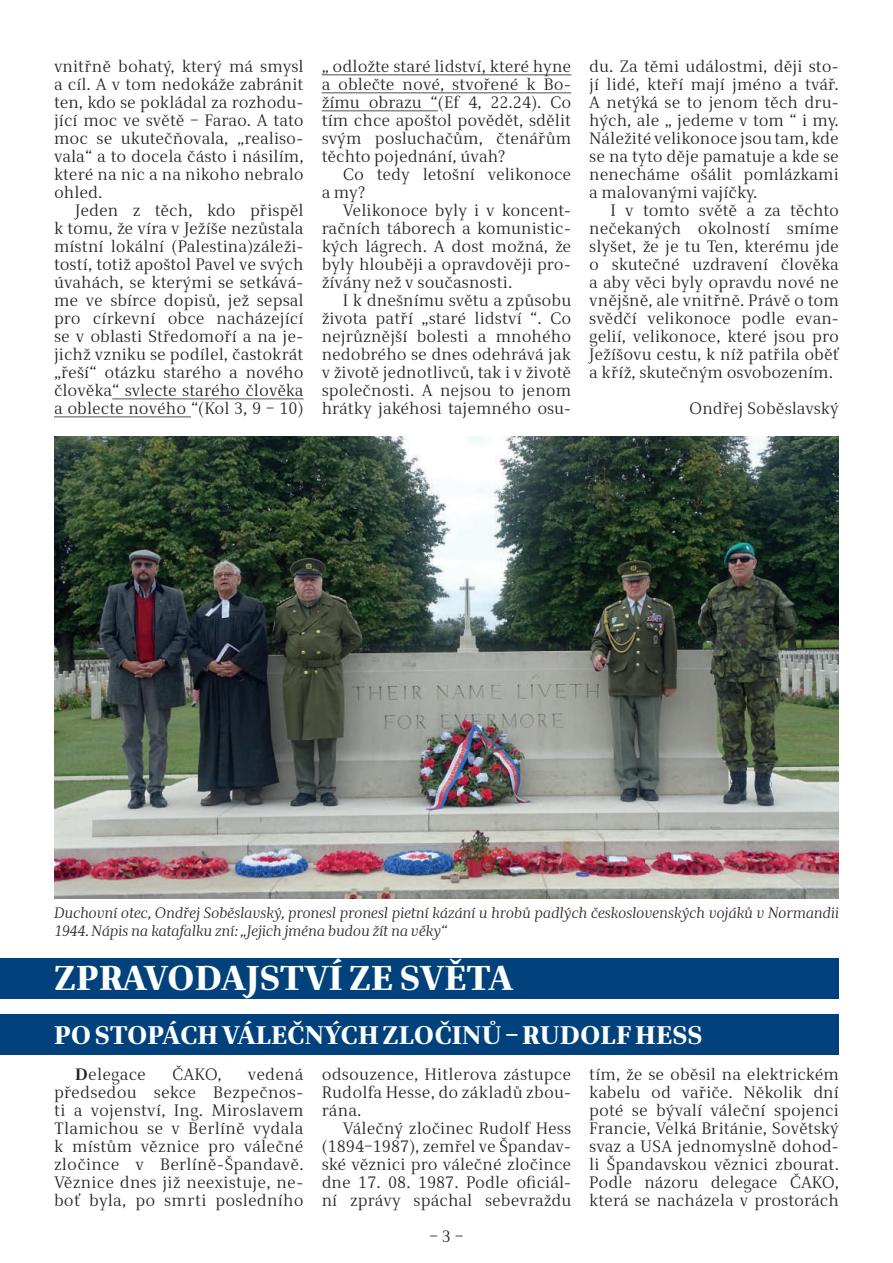
<style>
.page{position:relative;width:893px;height:1263px;background:#fff}
.page>*{position:absolute;margin:0;border:0;box-sizing:border-box;transform-origin:0 0}
.t1{font:800 34.5px "Alfon";color:#fff}
.t2{font:800 25.5px "Alfon";color:#fff}
.t3{font:16.5px/18px "Alfon";color:#231f20;text-align:justify}
.t4{font:italic 15px/18px "Alfon";letter-spacing:-.02em;color:#231f20}
.s1{font-weight:700}
</style>
<div class="page">
<div style="left:0;top:1014px;width:839px;height:41px;background:#01427c"></div>
<div style="left:0;top:958px;width:839px;height:40px;background:#01427c"></div>
<hr style="left:112px;top:398px;width:192px;height:1px;background:#4d4f51">
<hr style="left:54px;top:416px;width:137px;height:1px;background:#4d4f51">
<hr style="left:322px;top:74px;width:249px;height:1px;background:#4d4f51">
<hr style="left:322px;top:92px;width:249px;height:1px;background:#4d4f51">
<hr style="left:322px;top:110px;width:116px;height:1px;background:#4d4f51">
<img style="left:54px;top:436px;width:785px;height:462px">
<p class="t3" style="left:54px;top:58px;width:251px">vnitřně bohatý, který má smysl a cíl. A v tom nedokáže zabránit ten, kdo se pokládal za rozhodu‑ jící moc ve světě – Farao. A tato moc se ukutečňovala, „realiso‑ vala“ a to docela částo i násilím, které na nic a na nikoho nebralo ohled.</p>
<p class="t3" style="left:54px;top:202px;width:251px;text-indent:21px">Jeden z těch, kdo přispěl k tomu, že víra v Ježíše nezůstala místní lokální (Palestina)záleži‑ tostí, totiž apoštol Pavel ve svých úvahách, se kterými se setkává‑ me ve sbírce dopisů, jež sepsal pro církevní obce nacházející se v oblasti Středomoří a na je‑ jichž vzniku se podílel, častokrát „řeší“ otázku starého a nového člověka“ svlecte starého člověka a oblecte nového “(Kol 3, 9 – 10)</p>
<p class="t3" style="left:322px;top:58px;width:251px">„ odložte staré lidství, které hyne a oblečte nové, stvořené k Bo‑ žímu obrazu “(Ef 4, 22.24). Co tím chce apoštol povědět, sdělit svým posluchačům, čtenářům těchto pojednání, úvah?</p>
<p class="t3" style="left:322px;top:166px;width:251px;text-indent:21px">Co tedy letošní velikonoce a my?</p>
<p class="t3" style="left:322px;top:202px;width:251px;text-indent:21px">Velikonoce byly i v koncent‑ račních táborech a komunistic‑ kých lágrech. A dost možná, že byly hlouběji a opravdověji pro‑ žívány než v současnosti.</p>
<p class="t3" style="left:322px;top:292px;width:251px;text-indent:21px">I k dnešnímu světu a způsobu života patří „staré lidství “. Co nejrůznější bolesti a mnohého nedobrého se dnes odehrává jak v životě jednotlivců, tak i v životě společnosti. A nejsou to jenom hrátky jakéhosi tajemného osu‑</p>
<p class="t3" style="left:589px;top:58px;width:251px">du. Za těmi událostmi, ději sto‑ jí lidé, kteří mají jméno a tvář.<br>A netýká se to jenom těch dru‑ hých, ale „ jedeme v tom “ i my.<br>Náležité velikonoce jsou tam, kde se na tyto děje pamatuje a kde se nenecháme ošálit pomlázkami a malovanými vajíčky.</p>
<p class="t3" style="left:589px;top:202px;width:251px;text-indent:21px">I v tomto světě a za těchto nečekaných okolností smíme slyšet, že je tu Ten, kterému jde o skutečné uzdravení člověka a aby věci byly opravdu nové ne vnějšně, ale vnitřně. Právě o tom svědčí velikonoce podle evan‑ gelií, velikonoce, které jsou pro Ježíšovu cestu, k níž patřila oběť a kříž, skutečným osvobozením.</p>
<p class="t3" style="left:689px;top:400px;width:151px">Ondřej Soběslavský</p>
<p class="t4" style="left:54px;top:904px;width:786px">Duchovní otec, Ondřej Soběslavský, pronesl pronesl pietní kázání u hrobů padlých československých vojáků v Normandii<br>1944. Nápis na katafalku zní: „Jejich jména budou žít na věky“</p>
<h1 class="t1" style="left:54px;top:958px;width:461px">ZPRAVODAJSTVÍ ZE SVĚTA</h1>
<h2 class="t2" style="left:54px;top:1020px;width:650px">PO STOPÁCH VÁLEČNÝCH ZLOČINŮ – RUDOLF HESS</h2>
<p class="t3" style="left:75px;top:1066px;width:72px"><span class="s1">D</span>elegace</p>
<p class="t3" style="left:172px;top:1066px;width:51px">ČAKO,</p>
<p class="t3" style="left:54px;top:1066px;width:251px;text-indent:194px">vedená předsedou sekce Bezpečnos‑ ti a vojenství, Ing. Miroslavem Tlamichou se v Berlíně vydala k místům věznice pro válečné zločince v Berlíně ‑Špandavě.<br>Věznice dnes již neexistuje, ne‑ boť byla, po smrti posledního</p>
<p class="t3" style="left:322px;top:1066px;width:251px">odsouzence, Hitlerova zástupce Rudolfa Hesse, do základů zbou‑ rána.</p>
<p class="t3" style="left:322px;top:1120px;width:251px;text-indent:21px">Válečný zločinec Rudolf Hess (1894–1987), zemřel ve Špandav‑ ské věznici pro válečné zločince dne 17. 08. 1987. Podle oficiál‑ ní zprávy spáchal sebevraždu</p>
<p class="t3" style="left:430px;top:1228px;width:35px">– 3 –</p>
<p class="t3" style="left:589px;top:1066px;width:251px">tím, že se oběsil na elektrickém kabelu od vařiče. Několik dní poté se bývalí váleční spojenci Francie, Velká Británie, Sovětský svaz a USA jednomyslně dohod‑ li Špandavskou věznici zbourat.<br>Podle názoru delegace ČAKO, která se nacházela v prostorách</p>
</div>
